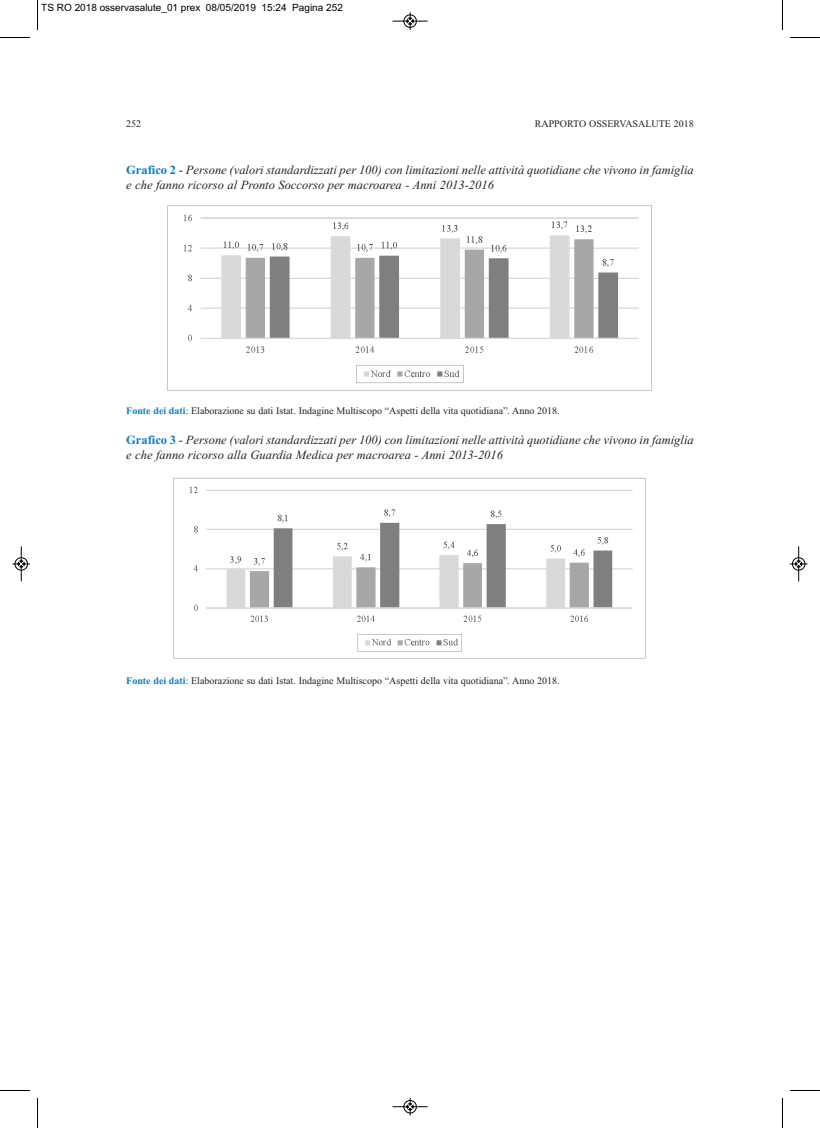
<style>
.page{position:relative;width:820px;height:1128px;background:#fff}
.page>*{position:absolute;margin:0;border:0;box-sizing:border-box;transform-origin:0 0}
.t1{font:italic 12.5px/15px "Times New Roman";color:#231f20}
.t2{font:10px "Times New Roman";color:#231f20}
.t3{font:10px "Arial";color:#000}
.s1{font-weight:700;font-style:normal;color:#007ec5}
.s2{font-style:normal}
.s3{font-weight:700;color:#007ec5}
</style>
<div class="page">
<img style="left:167px;top:205px;width:485px;height:186px">
<img style="left:173px;top:478px;width:473px;height:181px">
<hr style="left:37px;top:0;width:1px;height:30px;background:#000">
<hr style="left:0;top:37px;width:30px;height:1px;background:#000">
<hr style="left:781px;top:0;width:1px;height:30px;background:#000">
<hr style="left:789px;top:37px;width:30px;height:1px;background:#000">
<hr style="left:37px;top:1097px;width:1px;height:30px;background:#000">
<hr style="left:0;top:1090px;width:30px;height:1px;background:#000">
<hr style="left:781px;top:1097px;width:1px;height:30px;background:#000">
<hr style="left:789px;top:1090px;width:30px;height:1px;background:#000">
<div style="left:403px;top:14px;width:13px;height:14px;border:1px solid #fff;border-radius:50%"></div>
<hr style="left:392px;top:21px;width:35px;height:1px;background:#000">
<div style="left:403px;top:15px;width:13px;height:13px;border:1px solid #000;border-radius:50%"></div>
<svg style="left:407px;top:12px;width:6px;height:18px"></svg>
<div style="left:403px;top:1099px;width:13px;height:14px;border:1px solid #fff;border-radius:50%"></div>
<hr style="left:392px;top:1106px;width:35px;height:1px;background:#000">
<div style="left:403px;top:1100px;width:13px;height:13px;border:1px solid #000;border-radius:50%"></div>
<svg style="left:407px;top:1098px;width:6px;height:17px"></svg>
<hr style="left:21px;top:546px;width:1px;height:35px;background:#000">
<div style="left:15px;top:557px;width:13px;height:13px;border:1px solid #000;border-radius:50%"></div>
<svg style="left:12px;top:560px;width:18px;height:7px"></svg>
<hr style="left:798px;top:546px;width:1px;height:35px;background:#000">
<div style="left:791px;top:557px;width:13px;height:13px;border:1px solid #000;border-radius:50%"></div>
<svg style="left:790px;top:560px;width:17px;height:7px"></svg>
<p class="t3" style="left:41px;top:2px;width:303px">TS RO 2018 osservasalute_01 prex 08/05/2019 15:24 Pagina 252</p>
<p class="t2" style="left:126px;top:118px;width:16px">252</p>
<p class="t2" style="left:534px;top:118px;width:160px">RAPPORTO OSSERVASALUTE 2018</p>
<p class="t1" style="left:126px;top:162px;width:568px"><span class="s1">Grafico 2</span> <span class="s2">-</span> Persone (valori standardizzati per 100) con limitazioni nelle attività quotidiane che vivono in famiglia e che fanno ricorso al Pronto Soccorso per macroarea - Anni 2013-2016</p>
<p class="t2" style="left:126px;top:405px;width:435px"><span class="s3">Fonte dei dati</span>: Elaborazione su dati Istat. Indagine Multiscopo “Aspetti della vita quotidiana”. Anno 2018.</p>
<p class="t1" style="left:126px;top:432px;width:568px"><span class="s1">Grafico 3</span> <span class="s2">-</span> Persone (valori standardizzati per 100) con limitazioni nelle attività quotidiane che vivono in famiglia e che fanno ricorso alla Guardia Medica per macroarea - Anni 2013-2016</p>
<p class="t2" style="left:126px;top:675px;width:435px"><span class="s3">Fonte dei dati</span>: Elaborazione su dati Istat. Indagine Multiscopo “Aspetti della vita quotidiana”. Anno 2018.</p>
</div>
